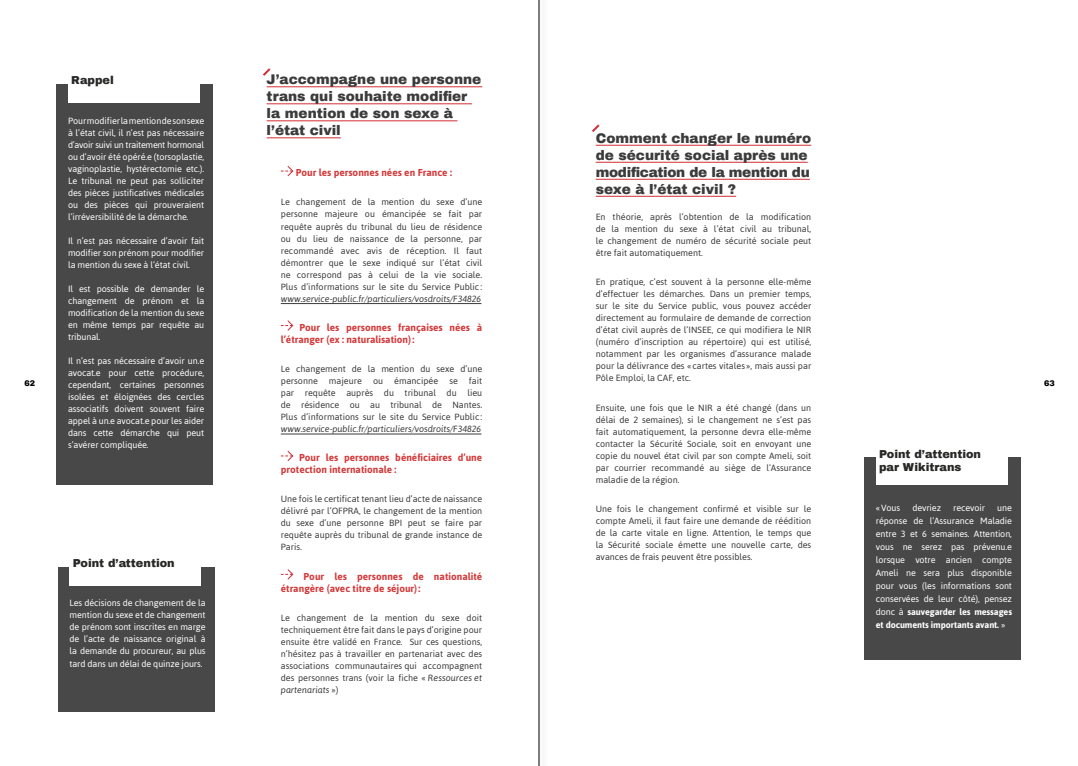
<style>
.page{position:relative;width:1078px;height:766px;background:#fff}
.page>*{position:absolute;margin:0;border:0;box-sizing:border-box;transform-origin:0 0}
.t1{font:900 13.7px/17px "Archivo";color:#3c3b3b}
.t2{font:900 11.2px/13.5px "Archivo";color:#282827}
.t3{font:700 10px/12px "Asap";color:#d43a3b}
.t4{font:9px/12px "Asap";color:#3c3b3b;text-align:justify}
.t5{font:9px/12px "Asap";letter-spacing:-.01em;color:#fff;text-align:justify}
.t6{font:italic 9px "Asap";letter-spacing:-.01em;color:#3c3b3b}
.t7{font:900 8px "Archivo";color:#000}
.s1{font-style:italic}
.s2{font-weight:700}
</style>
<div class="page">
<hr style="left:266px;top:86px;width:216px;height:1px;background:#d22e35">
<hr style="left:266px;top:103px;width:206px;height:1px;background:#d22e35">
<hr style="left:266px;top:120px;width:191px;height:1px;background:#d22e35">
<hr style="left:266px;top:137px;width:75px;height:1px;background:#d22e35">
<hr style="left:281px;top:303px;width:200px;height:1px;background:#3c3b3b">
<hr style="left:281px;top:433px;width:200px;height:1px;background:#3c3b3b">
<svg style="left:281px;top:166px;width:13px;height:11px"></svg>
<svg style="left:281px;top:320px;width:13px;height:11px"></svg>
<svg style="left:281px;top:450px;width:13px;height:11px"></svg>
<svg style="left:281px;top:569px;width:13px;height:11px"></svg>
<div style="left:58px;top:566px;width:156px;height:145px;background:#494848"></div>
<div style="left:69px;top:557px;width:132px;height:28px;background:#fff"></div>
<div style="left:57px;top:84px;width:156px;height:400px;background:#494848"></div>
<div style="left:68px;top:74px;width:131px;height:28px;background:#fff"></div>
<hr style="left:595px;top:145px;width:216px;height:1px;background:#d22e35">
<hr style="left:595px;top:162px;width:212px;height:1px;background:#d22e35">
<hr style="left:595px;top:179px;width:214px;height:1px;background:#d22e35">
<hr style="left:595px;top:196px;width:141px;height:1px;background:#d22e35">
<div style="left:864px;top:457px;width:156px;height:202px;background:#494848"></div>
<div style="left:875px;top:447px;width:131px;height:38px;background:#fff"></div>
<svg style="left:263px;top:68px;width:8px;height:8px"></svg>
<svg style="left:592px;top:124px;width:8px;height:8px"></svg>
<div style="left:537px;top:0;width:11px;height:765px;background:#000;opacity:.85"></div>
<hr style="left:538px;top:0;width:1px;height:765px;background:#000">
<h1 class="t1" style="left:266px;top:71px;width:216px">J’accompagne une personne trans qui souhaite modifier la mention de son sexe à l’état civil</h1>
<p class="t3" style="left:296px;top:167px;width:158px">Pour les personnes nées en France :</p>
<p class="t4" style="left:281px;top:196px;width:203px">Le changement de la mention du sexe d’une personne majeure ou émancipée se fait par requête auprès du tribunal du lieu de résidence ou du lieu de naissance de la personne, par recommandé avec avis de réception. Il faut démontrer que le sexe indiqué sur l’état civil ne correspond pas à celui de la vie sociale.<br>Plus d’informations sur le site du Service Public :</p>
<p class="t6" style="left:281px;top:293px;width:202px">www.service-public.fr/particuliers/vosdroits/F34826</p>
<p class="t3" style="left:281px;top:321px;width:203px;text-indent:19px">Pour les personnes françaises nées à l’étranger (ex : naturalisation):</p>
<p class="t4" style="left:281px;top:362px;width:203px">Le changement de la mention du sexe d’une personne majeure ou émancipée se fait par requête auprès du tribunal du lieu de résidence ou au tribunal de Nantes.<br>Plus d’informations sur le site du Service Public :</p>
<p class="t6" style="left:281px;top:423px;width:202px">www.service-public.fr/particuliers/vosdroits/F34826</p>
<p class="t3" style="left:281px;top:451px;width:203px;text-indent:18px">Pour les personnes bénéficiaires d’une protection internationale :</p>
<p class="t4" style="left:281px;top:493px;width:203px">Une fois le certificat tenant lieu d’acte de naissance délivré par l’OFPRA, le changement de la mention du sexe d’une personne BPI peut se faire par requête auprès du tribunal de grande instance de Paris.</p>
<p class="t3" style="left:281px;top:570px;width:203px;text-indent:23px">Pour les personnes de nationalité étrangère (avec titre de séjour):</p>
<p class="t4" style="left:281px;top:611px;width:203px">Le changement de la mention du sexe doit techniquement être fait dans le pays d’origine pour ensuite être validé en France. Sur ces questions, n’hésitez pas à travailler en partenariat avec des associations communautaires qui accompagnent des personnes trans (voir la fiche « <span class="s1">Ressources et partenariats</span> »)</p>
<p class="t2" style="left:71px;top:73px;width:44px">Rappel</p>
<p class="t5" style="left:68px;top:114px;width:138px">Pour modifier la mention de son sexe à l’état civil, il n’est pas nécessaire d’avoir suivi un traitement hormonal ou d’avoir été opéré.e (torsoplastie, vaginoplastie, hystérectomie etc.).<br>Le tribunal ne peut pas solliciter des pièces justificatives médicales ou des pièces qui prouveraient l’irréversibilité de la démarche.</p>
<p class="t5" style="left:68px;top:234px;width:138px">Il n’est pas nécessaire d’avoir fait modifier son prénom pour modifier la mention du sexe à l’état civil.</p>
<p class="t5" style="left:68px;top:282px;width:138px">Il est possible de demander le changement de prénom et la modification de la mention du sexe en même temps par requête au tribunal.</p>
<p class="t5" style="left:68px;top:354px;width:138px">Il n’est pas nécessaire d’avoir un.e avocat.e pour cette procédure, cependant, certaines personnes isolées et éloignées des cercles associatifs doivent souvent faire appel à un.e avocat.e pour les aider dans cette démarche qui peut s’avérer compliquée.</p>
<h1 class="t1" style="left:595px;top:129px;width:217px">Comment changer le numéro de sécurité social après une modification de la mention du sexe à l’état civil ?</h1>
<p class="t4" style="left:595px;top:211px;width:217px">En théorie, après l’obtention de la modification de la mention du sexe à l’état civil au tribunal, le changement de numéro de sécurité sociale peut être fait automatiquement.</p>
<p class="t4" style="left:595px;top:276px;width:217px">En pratique, c’est souvent à la personne elle-même d’effectuer les démarches. Dans un premier temps, sur le site du Service public, vous pouvez accéder directement au formulaire de demande de correction d’état civil auprès de l’INSEE, ce qui modifiera le NIR (numéro d’inscription au répertoire) qui est utilisé, notamment par les organismes d’assurance malade pour la délivrance des « cartes vitales », mais aussi par Pôle Emploi, la CAF, etc.</p>
<p class="t4" style="left:595px;top:401px;width:217px">Ensuite, une fois que le NIR a été changé (dans un délai de 2 semaines), si le changement ne s’est pas fait automatiquement, la personne devra elle-même contacter la Sécurité Sociale, soit en envoyant une copie du nouvel état civil par son compte Ameli, soit par courrier recommandé au siège de l’Assurance maladie de la région.</p>
<p class="t4" style="left:595px;top:502px;width:217px">Une fois le changement confirmé et visible sur le compte Ameli, il faut faire une demande de réédition de la carte vitale en ligne. Attention, le temps que la Sécurité sociale émette une nouvelle carte, des avances de frais peuvent être possibles.</p>
<p class="t5" style="left:875px;top:502px;width:26px">«Vous</p>
<p class="t5" style="left:912px;top:502px;width:30px">devriez</p>
<p class="t5" style="left:953px;top:502px;width:33px">recevoir</p>
<p class="t7" style="left:25px;top:378px;width:12px">62</p>
<p class="t7" style="left:1043px;top:378px;width:12px">63</p>
<p class="t2" style="left:878px;top:447px;width:104px">Point d’attention par Wikitrans</p>
<p class="t5" style="left:875px;top:501px;width:138px;line-height:13px;text-indent:121px">une réponse de l’Assurance Maladie entre 3 et 6 semaines. Attention, vous ne serez pas prévenu.e lorsque votre ancien compte Ameli ne sera plus disponible pour vous (les informations sont conservées de leur côté), pensez donc à <span class="s2">sauvegarder les messages et documents importants avant.</span> »</p>
<p class="t2" style="left:73px;top:556px;width:104px">Point d’attention</p>
<p class="t5" style="left:69px;top:597px;width:138px">Les décisions de changement de la mention du sexe et de changement de prénom sont inscrites en marge de l’acte de naissance original à la demande du procureur, au plus</p>
<p class="t5" style="left:69px;top:658px;width:135px">tard dans un délai de quinze jours.</p>
</div>
